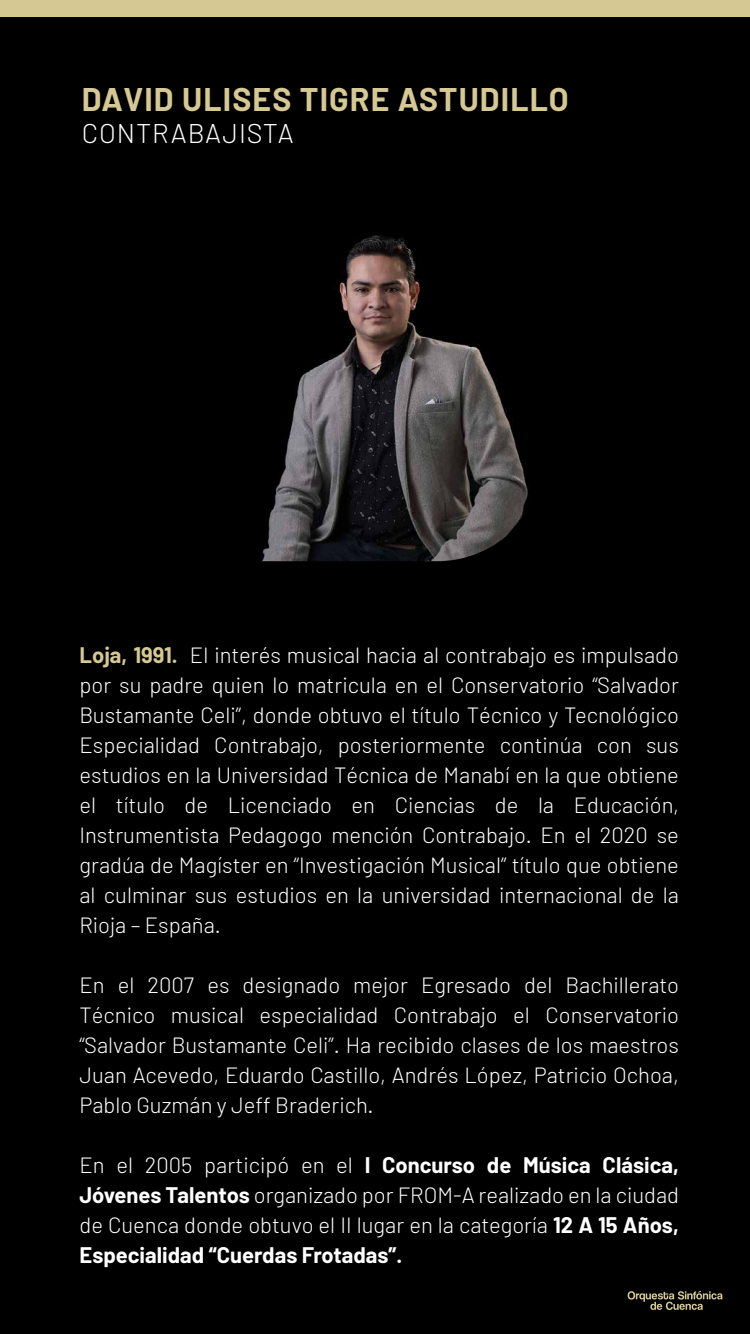
<style>
.page{position:relative;width:750px;height:1334px;background:#000}
.page>*{position:absolute;margin:0;border:0;box-sizing:border-box;transform-origin:0 0}
.t1{font:700 32px "Barlow";letter-spacing:.035em;color:#d5c893}
.t2{font:300 27px "Barlow";letter-spacing:.035em;color:#fff}
.t3{font:300 22px/30px "Barlow";color:#fff;text-align:justify}
.s1{font-weight:700;color:#d5c893}
.s2{font-weight:700}
</style>
<div class="page">
<svg style="left:628px;top:1291px;width:94px;height:19px"></svg>
<div style="left:0;top:0;width:750px;height:17px;background:#d5c893"></div>
<img style="left:261px;top:235px;width:267px;height:326px">
<h1 class="t1" style="left:82px;top:76px;width:488px">DAVID ULISES TIGRE ASTUDILLO</h1>
<p class="t2" style="left:82px;top:116px;width:213px">CONTRABAJISTA</p>
<p class="t3" style="left:79px;top:639px;width:601px"><span class="s1">Loja, 1991.</span> El interés musical hacia al contrabajo es impulsado por su padre quien lo matricula en el Conservatorio “Salvador Bustamante Celi”, donde obtuvo el título Técnico y Tecnológico Especialidad Contrabajo, posteriormente continúa con sus estudios en la Universidad Técnica de Manabí en la que obtiene el título de Licenciado en Ciencias de la Educación, Instrumentista Pedagogo mención Contrabajo. En el 2020 se gradúa de Magíster en “Investigación Musical” título que obtiene al culminar sus estudios en la universidad internacional de la Rioja – España.</p>
<p class="t3" style="left:79px;top:970px;width:601px">En el 2007 es designado mejor Egresado del Bachillerato Técnico musical especialidad Contrabajo el Conservatorio “Salvador Bustamante Celi”. Ha recibido clases de los maestros Juan Acevedo, Eduardo Castillo, Andrés López, Patricio Ochoa, Pablo Guzmán y Jeff Braderich.</p>
<p class="t3" style="left:79px;top:1150px;width:601px">En el 2005 participó en el <span class="s2">I Concurso de Música Clásica, Jóvenes Talentos</span> organizado por FROM-A realizado en la ciudad de Cuenca donde obtuvo el II lugar en la categoría <span class="s2">12 A 15 Años, Especialidad “Cuerdas Frotadas”.</span></p>
</div>
